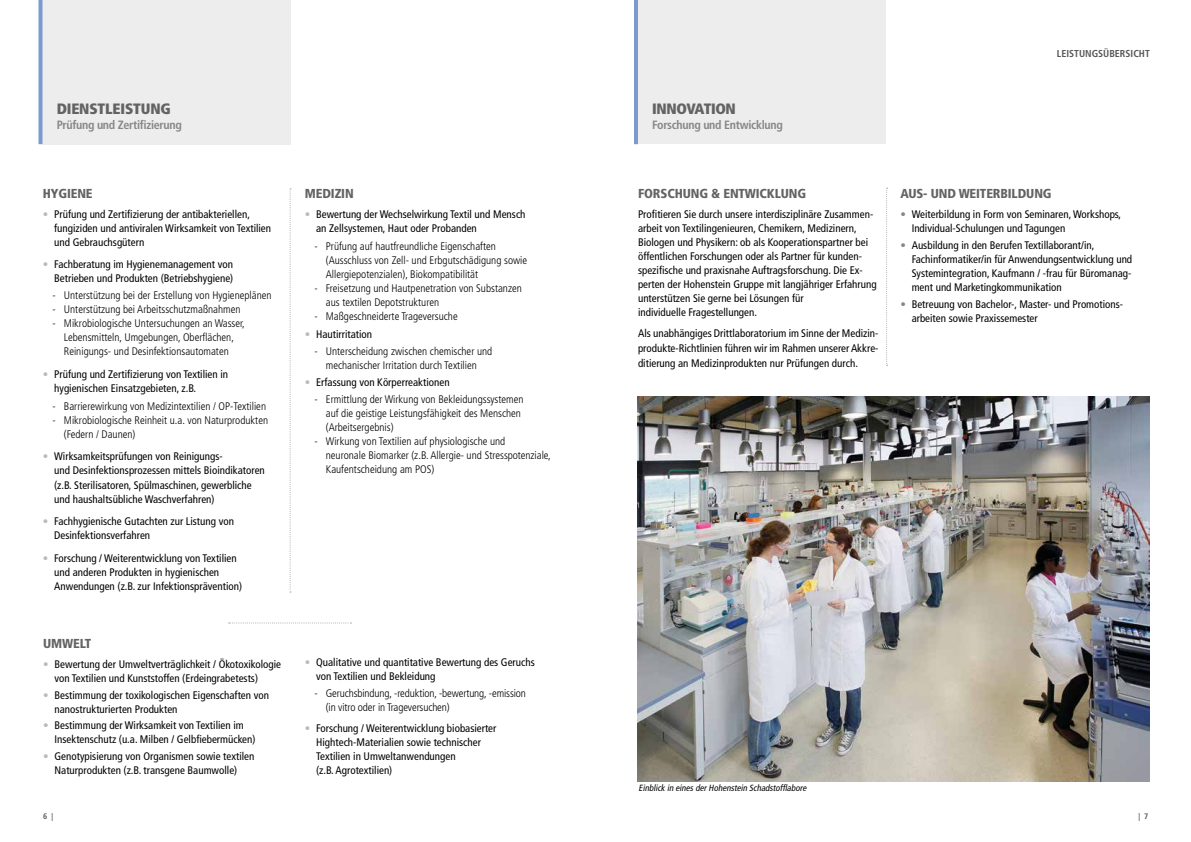
<style>
.page{position:relative;width:1191px;height:842px;background:#fff}
.page>*{position:absolute;margin:0;border:0;box-sizing:border-box;transform-origin:0 0}
.t1{font:900 condensed 15px "Frutiger";letter-spacing:-.01em;color:#646363}
.t2{font:900 condensed 13px "Frutiger";letter-spacing:-.01em;color:#646363}
.t3{font:700 condensed 12px "Frutiger";letter-spacing:-.025em;color:#878787}
.t4{font:condensed 11px/14px "Frutiger";color:#000}
.t5{font:300 condensed 11px/14px "Frutiger";color:#000}
.t6{font:700 condensed 10px "Frutiger";color:#575756}
.t7{font:italic condensed 9px "Frutiger";color:#000}
.t8{font:700 condensed 8px "Frutiger";color:#575756}
.s1{font-weight:700;color:#bababa}
.s2{font-weight:700;color:#878787}
</style>
<div class="page">
<div style="left:637px;top:0;width:248px;height:144px;background:#ededed"></div>
<div style="left:42px;top:0;width:249px;height:144px;background:#ededed"></div>
<hr style="left:634px;top:0;width:4px;height:144px;background:#7d9acf">
<svg style="left:38px;top:0;width:4px;height:144px"></svg>
<svg style="left:886px;top:188px;width:1px;height:178px"></svg>
<svg style="left:289px;top:188px;width:2px;height:404px"></svg>
<svg style="left:228px;top:622px;width:123px;height:1px"></svg>
<img style="left:637px;top:397px;width:512px;height:384px">
<h1 class="t1" style="left:57px;top:100px;width:116px">DIENSTLEISTUNG</h1>
<p class="t3" style="left:57px;top:118px;width:127px">Prüfung und Zertifizierung</p>
<p class="t2" style="left:43px;top:186px;width:51px">HYGIENE</p>
<p class="t4" style="left:54px;top:207px;width:218px;text-indent:-11px"><span class="s1">•</span> Prüfung und Zertifizierung der antibakteriellen, fungiziden und antiviralen Wirksamkeit von Textilien und Gebrauchsgütern</p>
<p class="t4" style="left:43px;top:258px;width:192px;text-align:right"><span class="s1">•</span> Fachberatung im Hygienemanagement von<br>Betrieben und Produkten (Betriebshygiene)</p>
<p class="t5" style="left:53px;top:289px;width:220px">- Unterstützung bei der Erstellung von Hygieneplänen</p>
<p class="t5" style="left:53px;top:303px;width:189px">- Unterstützung bei Arbeitsschutzmaßnahmen</p>
<p class="t5" style="left:53px;top:317px;width:194px;text-align:center">- Mikrobiologische Untersuchungen an Wasser,<br>Lebensmitteln, Umgebungen, Oberflächen,<br>Reinigungs- und Desinfektionsautomaten</p>
<p class="t4" style="left:54px;top:367px;width:175px;text-indent:-11px"><span class="s1">•</span> Prüfung und Zertifizierung von Textilien in hygienischen Einsatzgebieten, z.B.</p>
<p class="t5" style="left:53px;top:399px;width:215px">- Barrierewirkung von Medizintextilien / OP-Textilien</p>
<p class="t5" style="left:64px;top:413px;width:206px;text-indent:-11px">- Mikrobiologische Reinheit u.a. von Naturprodukten (Federn / Daunen)</p>
<p class="t4" style="left:54px;top:450px;width:212px;text-indent:-11px"><span class="s1">•</span> Wirksamkeitsprüfungen von Reinigungs-<br>und Desinfektionsprozessen mittels Bioindikatoren (z.B. Sterilisatoren, Spülmaschinen, gewerbliche und haushaltsübliche Waschverfahren)</p>
<p class="t4" style="left:54px;top:514px;width:181px;text-indent:-11px"><span class="s1">•</span> Fachhygienische Gutachten zur Listung von<br>Desinfektionsverfahren</p>
<p class="t4" style="left:54px;top:551px;width:189px;text-indent:-11px"><span class="s1">•</span> Forschung / Weiterentwicklung von Textilien und anderen Produkten in hygienischen<br>Anwendungen (z.B. zur Infektionsprävention)</p>
<p class="t2" style="left:43px;top:636px;width:50px">UMWELT</p>
<p class="t4" style="left:55px;top:657px;width:228px;text-indent:-11px"><span class="s1">•</span> Bewertung der Umweltverträglichkeit / Ökotoxikologie von Textilien und Kunststoffen (Erdeingrabetests)</p>
<p class="t4" style="left:55px;top:688px;width:216px;text-indent:-11px"><span class="s1">•</span> Bestimmung der toxikologischen Eigenschaften von nanostrukturierten Produkten</p>
<p class="t4" style="left:55px;top:719px;width:202px;text-indent:-11px"><span class="s1">•</span> Bestimmung der Wirksamkeit von Textilien im<br>Insektenschutz (u.a. Milben / Gelbfiebermücken)</p>
<p class="t4" style="left:43px;top:749px;width:213px;text-align:center"><span class="s1">•</span> Genotypisierung von Organismen sowie textilen<br>Naturprodukten (z.B. transgene Baumwolle)</p>
<p class="t2" style="left:305px;top:186px;width:50px">MEDIZIN</p>
<p class="t4" style="left:316px;top:207px;width:211px;text-indent:-11px"><span class="s1">•</span> Bewertung der Wechselwirkung Textil und Mensch an Zellsystemen, Haut oder Probanden</p>
<p class="t5" style="left:326px;top:239px;width:203px;text-indent:-11px">- Prüfung auf hautfreundliche Eigenschaften (Ausschluss von Zell- und Erbgutschädigung sowie<br>Allergiepotenzialen), Biokompatibilität</p>
<p class="t5" style="left:326px;top:281px;width:197px;text-indent:-11px">- Freisetzung und Hautpenetration von Substanzen aus textilen Depotstrukturen</p>
<p class="t5" style="left:314px;top:309px;width:145px">- Maßgeschneiderte Trageversuche</p>
<p class="t4" style="left:305px;top:328px;width:69px"><span class="s1">•</span> Hautirritation</p>
<p class="t5" style="left:314px;top:345px;width:179px;text-align:center">- Unterscheidung zwischen chemischer und mechanischer Irritation durch Textilien</p>
<p class="t4" style="left:305px;top:375px;width:146px"><span class="s1">•</span> Erfassung von Körperreaktionen</p>
<p class="t5" style="left:326px;top:392px;width:199px;text-indent:-11px">- Ermittlung der Wirkung von Bekleidungssystemen auf die geistige Leistungsfähigkeit des Menschen (Arbeitsergebnis)</p>
<p class="t5" style="left:326px;top:434px;width:226px;text-indent:-11px">- Wirkung von Textilien auf physiologische und<br>neuronale Biomarker (z.B. Allergie- und Stresspotenziale,<br>Kaufentscheidung am POS)</p>
<p class="t4" style="left:316px;top:655px;width:220px;text-indent:-11px"><span class="s1">•</span> Qualitative und quantitative Bewertung des Geruchs von Textilien und Bekleidung</p>
<p class="t5" style="left:326px;top:686px;width:202px;text-indent:-11px">- Geruchsbindung, -reduktion, -bewertung, -emission (in vitro oder in Trageversuchen)</p>
<p class="t4" style="left:316px;top:721px;width:182px;text-indent:-11px"><span class="s1">•</span> Forschung / Weiterentwicklung biobasierter Hightech-Materialien sowie technischer Textilien in Umweltanwendungen<br>(z.B. Agrotextilien)</p>
<h1 class="t1" style="left:652px;top:100px;width:85px">INNOVATION</h1>
<p class="t3" style="left:652px;top:118px;width:132px">Forschung und Entwicklung</p>
<p class="t6" style="left:1057px;top:47px;width:94px">LEISTUNGSÜBERSICHT</p>
<p class="t2" style="left:638px;top:186px;width:170px">FORSCHUNG &amp; ENTWICKLUNG</p>
<p class="t4" style="left:638px;top:207px;width:240px">Profitieren Sie durch unsere interdisziplinäre Zusammen&shy;arbeit von Textilingenieuren, Chemikern, Medizinern, Biologen und Physikern: ob als Kooperationspartner bei öffentlichen Forschungen oder als Partner für kunden&shy;spezifische und praxisnahe Auftragsforschung. Die Ex&shy;perten der Hohenstein Gruppe mit langjähriger Erfahrung unterstützen Sie gerne bei Lösungen für<br>individuelle Fragestellungen.</p>
<p class="t4" style="left:638px;top:325px;width:242px;line-height:15px;text-align:justify">Als unabhängiges Drittlaboratorium im Sinne der Medizin&shy;produkte-Richtlinien führen wir im Rahmen unserer Akkre&shy;ditierung an Medizinprodukten nur Prüfungen durch.</p>
<p class="t2" style="left:900px;top:186px;width:153px">AUS- UND WEITERBILDUNG</p>
<p class="t4" style="left:911px;top:207px;width:211px;text-indent:-11px"><span class="s2">•</span> Weiterbildung in Form von Seminaren, Workshops,<br>Individual-Schulungen und Tagungen</p>
<p class="t4" style="left:911px;top:238px;width:222px;text-indent:-11px"><span class="s2">•</span> Ausbildung in den Berufen Textillaborant/in, Fachinformatiker/in für Anwendungsentwicklung und Systemintegration, Kaufmann / -frau für Büromanag&shy;ment und Marketingkommunikation</p>
<p class="t4" style="left:911px;top:297px;width:213px;text-indent:-11px"><span class="s2">•</span> Betreuung von Bachelor-, Master- und Promotions&shy;arbeiten sowie Praxissemester</p>
<p class="t7" style="left:638px;top:782px;width:171px">Einblick in einesderHohenstein Schadstofflabore</p>
<p class="t8" style="left:43px;top:811px;width:12px">6 |</p>
<p class="t8" style="left:1138px;top:811px;width:12px">| 7</p>
</div>
